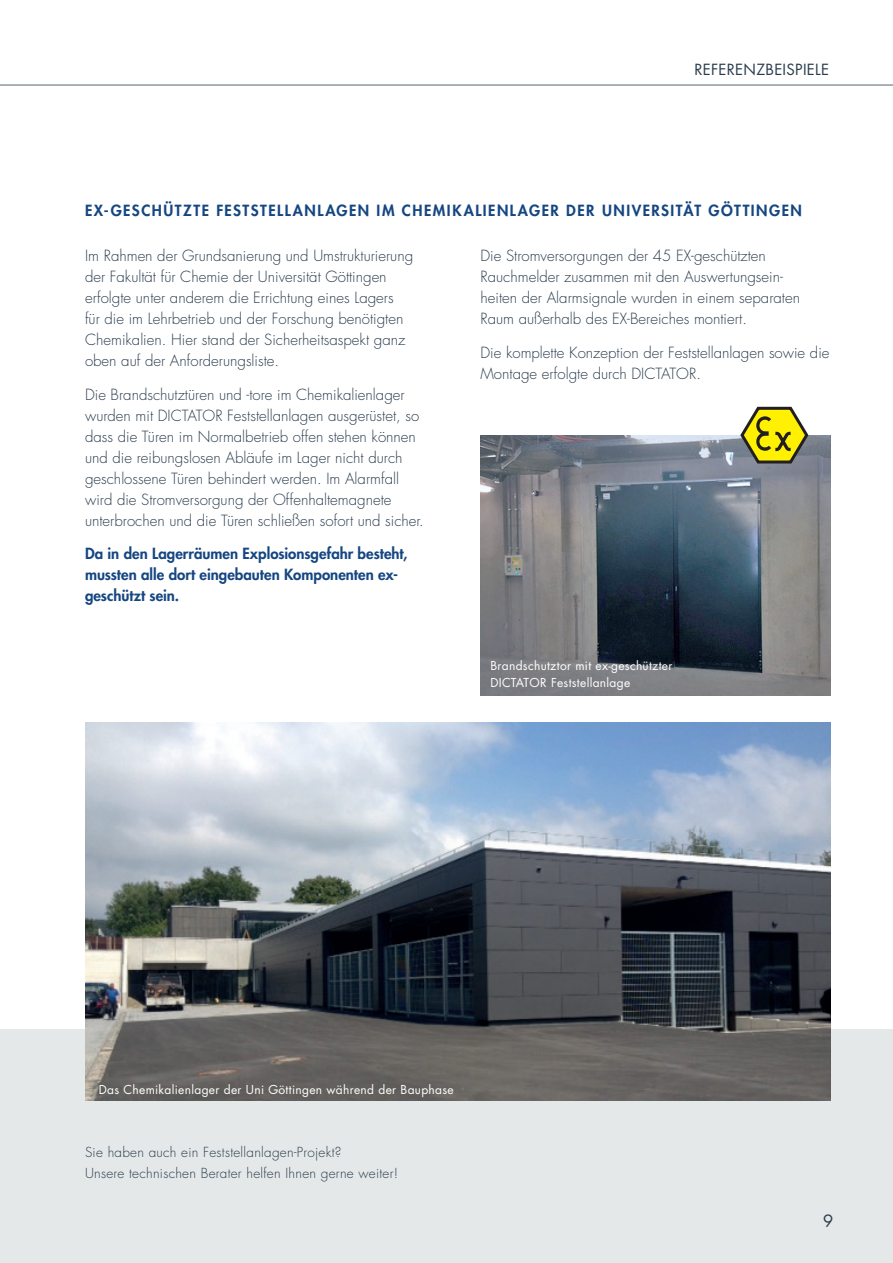
<style>
.page{position:relative;width:893px;height:1263px;background:#fff}
.page>*{position:absolute;margin:0;border:0;box-sizing:border-box;transform-origin:0 0}
.t1{font:16.5px "Futura Std";color:#2b3d4e}
.t2{font:300 15px/21px "Futura Std";color:#2b3d4e}
.t3{font:800 15px/21px "Futura Std";letter-spacing:.01em;color:#154682}
.t4{font:800 15px "Futura Std";letter-spacing:.1em;color:#154682}
.t5{font:15px "Futura Std";letter-spacing:.02em;color:#2b3d4e}
.t6{font:300 13.5px/21px "Futura Std";letter-spacing:.02em;color:#2b3d4e}
.t7{font:12px/16.5px "Futura Std";letter-spacing:.025em;color:#fff}
</style>
<div class="page">
<div style="left:0;top:1029px;width:893px;height:234px;background:#e4e8e8"></div>
<img style="left:85px;top:723px;width:745px;height:378px">
<img style="left:480px;top:435px;width:350px;height:260px">
<svg style="left:739px;top:406px;width:71px;height:59px;background:#bab344"></svg>
<hr style="left:0;top:84px;width:893px;height:2px;background:#8e98a1">
<p class="t5" style="left:694px;top:60px;width:136px">REFERENZBEISPIELE</p>
<p class="t4" style="left:85px;top:201px;width:718px">EX-GESCHÜTZTE FESTSTELLANLAGEN IM CHEMIKALIENLAGER DER UNIVERSITÄT GÖTTINGEN</p>
<p class="t2" style="left:85px;top:245px;width:330px">Im Rahmen der Grundsanierung und Umstrukturierung der Fakultät für Chemie der Universität Göttingen erfolgte unter anderem die Errichtung eines Lagers<br>für die im Lehrbetrieb und der Forschung benötigten Chemikalien. Hier stand der Sicherheitsaspekt ganz oben auf der Anforderungsliste.</p>
<p class="t2" style="left:85px;top:384px;width:340px">Die Brandschutztüren und -tore im Chemikalienlager wurden mit DICTATOR Feststellanlagen ausgerüstet, so dass die Türen im Normalbetrieb offen stehen können und die reibungslosen Abläufe im Lager nicht durch geschlossene Türen behindert werden. Im Alarmfall wird die Stromversorgung der Offenhaltemagnete unterbrochen und die Türen schließen sofort und sicher.</p>
<p class="t3" style="left:85px;top:543px;width:324px">Da in den Lagerräumen Explosionsgefahr besteht, mussten alle dort eingebauten Komponenten ex&shy;geschützt sein.</p>
<p class="t2" style="left:480px;top:245px;width:321px">Die Stromversorgungen der 45 EX-geschützten Rauchmelder zusammen mit den Auswertungsein&shy;heiten der Alarmsignale wurden in einem separaten Raum außerhalb des EX-Bereiches montiert.</p>
<p class="t2" style="left:480px;top:342px;width:350px">Die komplette Konzeption der Feststellanlagen sowie die<br>Montage erfolgte durch DICTATOR.</p>
<p class="t7" style="left:490px;top:657px;width:184px">Brandschutztor mit ex-geschützter<br>DICTATOR Feststellanlage</p>
<p class="t7" style="left:99px;top:1082px;width:356px">Das Chemikalienlager der Uni Göttingen während der Bauphase</p>
<p class="t6" style="left:85px;top:1142px;width:315px">Sie haben auch ein Feststellanlagen-Projekt?<br>Unsere technischen Berater helfen Ihnen gerne weiter!</p>
<p class="t1" style="left:823px;top:1210px;width:12px">9</p>
</div>
